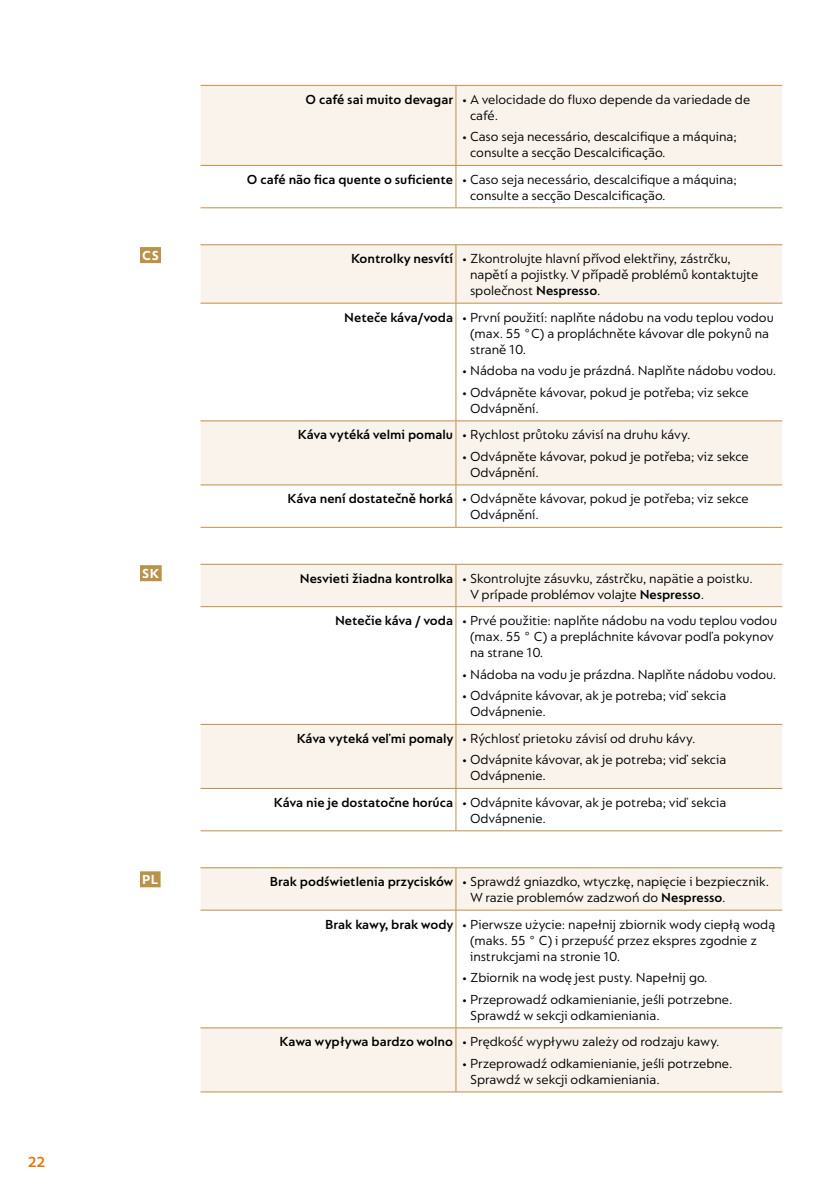
<style>
.page{position:relative;width:840px;height:1191px;background:#fff}
.page>*{position:absolute;margin:0;border:0;box-sizing:border-box;transform-origin:0 0}
.t1{font:14px/16px "Nespresso Lucas";color:#000}
.t2{font:700 14px "Nespresso Lucas";color:#fff}
.t3{font:700 14px "Nespresso";color:#ec7103}
.s1{font-weight:600}
</style>
<div class="page">
<div style="left:200px;top:86px;width:581px;height:79px;background:#f9f3ec"></div>
<hr style="left:200px;top:85px;width:255px;height:1px;background:#ba924a">
<hr style="left:455px;top:86px;width:1px;height:79px;background:#ba924a">
<hr style="left:455px;top:85px;width:326px;height:1px;background:#ba924a">
<hr style="left:200px;top:165px;width:255px;height:1px;background:#ba924a">
<hr style="left:200px;top:207px;width:255px;height:1px;background:#ba924a">
<hr style="left:455px;top:166px;width:1px;height:41px;background:#ba924a">
<hr style="left:455px;top:165px;width:326px;height:1px;background:#ba924a">
<hr style="left:455px;top:207px;width:326px;height:1px;background:#ba924a">
<svg style="left:200px;top:245px;width:581px;height:239px;fill:#f9f3ec"></svg>
<hr style="left:200px;top:244px;width:255px;height:1px;background:#ba924a">
<hr style="left:455px;top:245px;width:1px;height:58px;background:#ba924a">
<hr style="left:455px;top:244px;width:326px;height:1px;background:#ba924a">
<hr style="left:200px;top:303px;width:255px;height:1px;background:#ba924a">
<hr style="left:455px;top:303px;width:1px;height:117px;background:#ba924a">
<hr style="left:455px;top:303px;width:326px;height:1px;background:#ba924a">
<hr style="left:200px;top:420px;width:255px;height:1px;background:#ba924a">
<hr style="left:455px;top:421px;width:1px;height:63px;background:#ba924a">
<hr style="left:455px;top:420px;width:326px;height:1px;background:#ba924a">
<hr style="left:200px;top:484px;width:255px;height:1px;background:#ba924a">
<hr style="left:200px;top:527px;width:255px;height:1px;background:#ba924a">
<hr style="left:455px;top:485px;width:1px;height:42px;background:#ba924a">
<hr style="left:455px;top:484px;width:326px;height:1px;background:#ba924a">
<hr style="left:455px;top:527px;width:326px;height:1px;background:#ba924a">
<div style="left:140px;top:247px;width:21px;height:16px;background:#ba924a"></div>
<svg style="left:200px;top:565px;width:581px;height:223px"></svg>
<hr style="left:200px;top:564px;width:255px;height:1px;background:#ba924a">
<hr style="left:455px;top:564px;width:1px;height:42px;background:#ba924a">
<hr style="left:455px;top:564px;width:326px;height:1px;background:#ba924a">
<hr style="left:200px;top:606px;width:255px;height:1px;background:#ba924a">
<hr style="left:455px;top:607px;width:1px;height:117px;background:#ba924a">
<hr style="left:455px;top:606px;width:326px;height:1px;background:#ba924a">
<hr style="left:200px;top:724px;width:255px;height:1px;background:#ba924a">
<hr style="left:455px;top:724px;width:1px;height:64px;background:#ba924a">
<hr style="left:455px;top:724px;width:326px;height:1px;background:#ba924a">
<hr style="left:200px;top:788px;width:255px;height:1px;background:#ba924a">
<hr style="left:200px;top:830px;width:255px;height:1px;background:#ba924a">
<hr style="left:455px;top:788px;width:1px;height:42px;background:#ba924a">
<hr style="left:455px;top:788px;width:326px;height:1px;background:#ba924a">
<hr style="left:455px;top:830px;width:326px;height:1px;background:#ba924a">
<div style="left:140px;top:565px;width:22px;height:16px;background:#ba924a"></div>
<svg style="left:200px;top:868px;width:581px;height:223px"></svg>
<hr style="left:200px;top:867px;width:255px;height:1px;background:#ba924a">
<hr style="left:455px;top:868px;width:1px;height:42px;background:#ba924a">
<hr style="left:455px;top:867px;width:326px;height:1px;background:#ba924a">
<hr style="left:200px;top:909px;width:255px;height:1px;background:#ba924a">
<hr style="left:455px;top:910px;width:1px;height:117px;background:#ba924a">
<hr style="left:455px;top:909px;width:326px;height:1px;background:#ba924a">
<hr style="left:200px;top:1027px;width:255px;height:1px;background:#ba924a">
<hr style="left:455px;top:1028px;width:1px;height:63px;background:#ba924a">
<hr style="left:455px;top:1027px;width:326px;height:1px;background:#ba924a">
<hr style="left:200px;top:1091px;width:255px;height:1px;background:#ba924a">
<hr style="left:455px;top:1091px;width:326px;height:1px;background:#ba924a">
<div style="left:140px;top:871px;width:20px;height:16px;background:#ba924a"></div>
<p class="t3" style="left:28px;top:1152px;width:19px">22</p>
<p class="t1" style="left:470px;top:91px;width:281px;text-indent:-164px"><span class="s1">O café sai muito devagar</span> • A velocidade do fluxo depende da variedade de café.</p>
<p class="t1" style="left:470px;top:129px;width:268px;text-indent:-9px">• Caso seja necessário, descalcifique a máquina; consulte a secção Descalcificação.</p>
<p class="t1" style="left:470px;top:171px;width:268px;text-indent:-223px"><span class="s1">O café não fica quente o suficiente</span> • Caso seja necessário, descalcifique a máquina; consulte a secção Descalcificação.</p>
<p class="t2" style="left:142px;top:247px;width:18px">CS</p>
<p class="t1" style="left:470px;top:250px;width:289px;text-indent:-119px"><span class="s1">Kontrolky nesvítí</span> • Zkontrolujte hlavní přívod elektřiny, zástrčku, napětí a pojistky. V případě problémů kontaktujte společnost <span class="s1">Nespresso</span>.</p>
<p class="t1" style="left:470px;top:309px;width:305px;text-indent:-126px"><span class="s1">Neteče káva/voda</span> • První použití: naplňte nádobu na vodu teplou vodou (max. 55 °C) a propláchněte kávovar dle pokynů na straně 10.</p>
<p class="t1" style="left:461px;top:362px;width:316px">• Nádoba na vodu je prázdná. Naplňte nádobu vodou.</p>
<p class="t1" style="left:470px;top:384px;width:280px;text-indent:-9px">• Odvápněte kávovar, pokud je potřeba; viz sekce<br>Odvápnění.</p>
<p class="t1" style="left:297px;top:426px;width:394px"><span class="s1">Káva vytéká velmi pomalu</span> • Rychlost průtoku závisí na druhu kávy.</p>
<p class="t1" style="left:470px;top:448px;width:280px;text-indent:-9px">• Odvápněte kávovar, pokud je potřeba; viz sekce<br>Odvápnění.</p>
<p class="t1" style="left:470px;top:490px;width:280px;text-indent:-182px"><span class="s1">Káva není dostatečně horká</span> • Odvápněte kávovar, pokud je potřeba; viz sekce<br>Odvápnění.</p>
<p class="t2" style="left:142px;top:565px;width:19px">SK</p>
<p class="t1" style="left:470px;top:570px;width:284px;text-indent:-170px"><span class="s1">Nesvieti žiadna kontrolka</span> • Skontrolujte zásuvku, zástrčku, napätie a poistku.<br>V prípade problémov volajte <span class="s1">Nespresso</span>.</p>
<p class="t1" style="left:470px;top:612px;width:308px;text-indent:-135px"><span class="s1">Netečie káva / voda</span> • Prvé použitie: naplňte nádobu na vodu teplou vodou (max. 55 ° C) a prepláchnite kávovar podľa pokynov na strane 10.</p>
<p class="t1" style="left:461px;top:666px;width:316px">• Nádoba na vodu je prázdna. Naplňte nádobu vodou.</p>
<p class="t1" style="left:470px;top:687px;width:257px;text-indent:-9px">• Odvápnite kávovar, ak je potreba; viď sekcia<br>Odvápnenie.</p>
<p class="t1" style="left:296px;top:730px;width:400px"><span class="s1">Káva vyteká veľmi pomaly</span> • Rýchlosť prietoku závisí od druhu kávy.</p>
<p class="t1" style="left:470px;top:751px;width:257px;text-indent:-9px">• Odvápnite kávovar, ak je potreba; viď sekcia<br>Odvápnenie.</p>
<p class="t1" style="left:470px;top:794px;width:257px;text-indent:-196px"><span class="s1">Káva nie je dostatočne horúca</span> • Odvápnite kávovar, ak je potreba; viď sekcia<br>Odvápnenie.</p>
<p class="t2" style="left:142px;top:871px;width:17px">PL</p>
<p class="t1" style="left:470px;top:873px;width:300px;text-indent:-200px"><span class="s1">Brak podświetlenia przycisków</span> • Sprawdź gniazdko, wtyczkę, napięcie i bezpiecznik.<br>W razie problemów zadzwoń do <span class="s1">Nespresso</span>.</p>
<p class="t1" style="left:470px;top:915px;width:306px;text-indent:-145px"><span class="s1">Brak kawy, brak wody</span> • Pierwsze użycie: napełnij zbiornik wody ciepłą wodą (maks. 55 ° C) i przepuść przez ekspres zgodnie z instrukcjami na stronie 10.</p>
<p class="t1" style="left:461px;top:969px;width:247px">• Zbiornik na wodę jest pusty. Napełnij go.</p>
<p class="t1" style="left:470px;top:991px;width:264px;text-indent:-9px">• Przeprowadź odkamienianie, jeśli potrzebne.<br>Sprawdź w sekcji odkamieniania.</p>
<p class="t1" style="left:279px;top:1033px;width:441px"><span class="s1">Kawa wypływa bardzo wolno</span> • Prędkość wypływu zależy od rodzaju kawy.</p>
<p class="t1" style="left:470px;top:1055px;width:264px;text-indent:-9px">• Przeprowadź odkamienianie, jeśli potrzebne.<br>Sprawdź w sekcji odkamieniania.</p>
</div>
